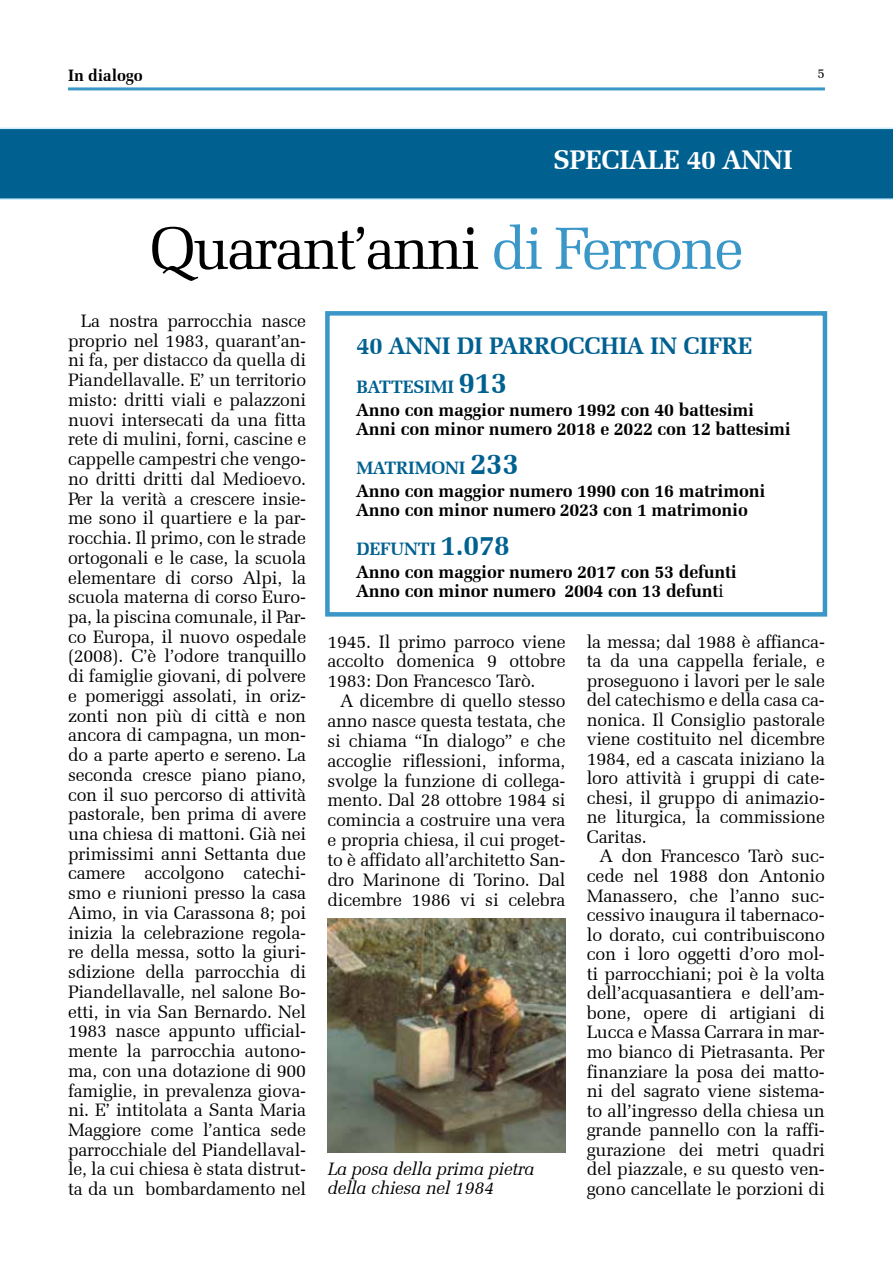
<style>
.page{position:relative;width:893px;height:1263px;background:#fff}
.page>*{position:absolute;margin:0;border:0;box-sizing:border-box;transform-origin:0 0}
.t1{font:60px "Zapf Elliptical 711 BT";letter-spacing:-.04em;color:#000}
.t2{font:700 27px "Zapf Elliptical 711 BT";letter-spacing:-.01em;color:#fff}
.t3{font:700 24px "Zapf Elliptical 711 BT";letter-spacing:-.01em;color:#006191}
.t4{font:18px/19.8px "Zapf Elliptical 711 BT";letter-spacing:-.01em;color:#000;text-align:justify}
.t5{font:700 18px/22.5px "Zapf Elliptical 711 BT";letter-spacing:-.01em;color:#000}
.t6{font:italic 18px/19.5px "Zapf Elliptical 711 BT";letter-spacing:-.01em;color:#000}
.t7{font:700 16.5px "Zapf Elliptical 711 BT";letter-spacing:-.01em;color:#000}
.t8{font:13.5px "Zapf Elliptical 711 BT";color:#000}
.s1{color:#3a97c7}
.s2{color:#006191}
.s3{font-size:30px;color:#006191}
.s4{font-size:28.5px;color:#006191}
.s5{font-weight:400}
</style>
<div class="page">
<hr style="left:68px;top:87px;width:757px;height:3px;background:#3a97c7">
<img style="left:327px;top:918px;width:239px;height:234px">
<div style="left:0;top:128px;width:893px;height:72px;background:#006191"></div>
<div style="left:325px;top:311px;width:502px;height:306px;border:4px solid #3a97c7"></div>
<p class="t7" style="left:68px;top:65px;width:76px">In dialogo</p>
<p class="t8" style="left:817px;top:66px;width:9px">5</p>
<h2 class="t2" style="left:554px;top:144px;width:241px">SPECIALE 40 ANNI</h2>
<h1 class="t1" style="left:149px;top:213px;width:596px">Quarant’anni <span class="s1">di Ferrone</span></h1>
<p class="t4" style="left:68px;top:311px;width:240px;text-indent:13px">La nostra parrocchia nasce proprio nel 1983, quarant’an&shy;ni fa, per distacco da quella di Piandellavalle. E’ un territorio misto: dritti viali e palazzoni nuovi intersecati da una fitta rete di mulini, forni, cascine e cappelle campestri che vengo&shy;no dritti dritti dal Medioevo.<br>Per la verità a crescere insie&shy;me sono il quartiere e la par&shy;rocchia. Il primo, con le strade ortogonali e le case, la scuola elementare di corso Alpi, la scuola materna di corso Euro&shy;pa, la piscina comunale, il Par&shy;co Europa, il nuovo ospedale (2008). C’è l’odore tranquillo di famiglie giovani, di polvere e pomeriggi assolati, in oriz&shy;zonti non più di città e non ancora di campagna, un mon&shy;do a parte aperto e sereno. La seconda cresce piano piano, con il suo percorso di attività pastorale, ben prima di avere una chiesa di mattoni. Già nei primissimi anni Settanta due camere accolgono catechi&shy;smo e riunioni presso la casa Aimo, in via Carassona 8; poi inizia la celebrazione regola&shy;re della messa, sotto la giuri&shy;sdizione della parrocchia di Piandellavalle, nel salone Bo&shy;etti, in via San Bernardo. Nel 1983 nasce appunto ufficial&shy;mente la parrocchia autono&shy;ma, con una dotazione di 900 famiglie, in prevalenza giova&shy;ni. E’ intitolata a Santa Maria Maggiore come l’antica sede parrocchiale del Piandellaval&shy;le, la cui chiesa è stata distrut&shy;ta da un bombardamento nel</p>
<h3 class="t3" style="left:356px;top:332px;width:397px">40 ANNI DI PARROCCHIA IN CIFRE</h3>
<p class="t5" style="left:356px;top:376px;width:399px"><span class="s2">BATTESIMI</span> <span class="s3">913<br></span>Anno con maggior numero 1992 con 40 battesimi</p>
<p class="t5" style="left:356px;top:409px;width:436px;line-height:39px">Anni con minor numero 2018 e 2022 con 12 battesimi<br><span class="s2">MATRIMONI</span> <span class="s3">233</span></p>
<p class="t5" style="left:356px;top:481px;width:410px;line-height:19.5px">Anno con maggior numero 1990 con 16 matrimoni<br>Anno con minor numero 2023 con 1 matrimonio</p>
<p class="t5" style="left:356px;top:538px;width:382px"><span class="s2">DEFUNTI</span> <span class="s4">1.078<br></span>Anno con maggior numero 2017 con 53 defunti</p>
<p class="t5" style="left:356px;top:580px;width:369px">Anno con minor numero 2004 con 13 defunt<span class="s5">i</span></p>
<p class="t4" style="left:587px;top:631px;width:240px">la messa; dal 1988 è affianca&shy;ta da una cappella feriale, e proseguono i lavori per le sale del catechismo e della casa ca&shy;nonica. Il Consiglio pastorale viene costituito nel dicembre 1984, ed a cascata iniziano la loro attività i gruppi di cate&shy;chesi, il gruppo di animazio&shy;ne liturgica, la commissione Caritas.</p>
<p class="t4" style="left:587px;top:846px;width:240px;text-indent:13px">A don Francesco Tarò suc&shy;cede nel 1988 don Antonio Manassero, che l’anno suc&shy;cessivo inaugura il tabernaco&shy;lo dorato, cui contribuiscono con i loro oggetti d’oro mol&shy;ti parrocchiani; poi è la volta dell’acquasantiera e dell’am&shy;bone, opere di artigiani di Lucca e Massa Carrara in mar&shy;mo bianco di Pietrasanta. Per finanziare la posa dei matto&shy;ni del sagrato viene sistema&shy;to all’ingresso della chiesa un grande pannello con la raffi&shy;gurazione dei metri quadri del piazzale, e su questo ven&shy;gono cancellate le porzioni di</p>
<p class="t4" style="left:327px;top:631px;width:240px">1945. Il primo parroco viene accolto domenica 9 ottobre 1983: Don Francesco Tarò.</p>
<p class="t4" style="left:327px;top:691px;width:240px;text-indent:13px">A dicembre di quello stesso anno nasce questa testata, che si chiama “In dialogo” e che accoglie riflessioni, informa, svolge la funzione di collega&shy;mento. Dal 28 ottobre 1984 si comincia a costruire una vera e propria chiesa, il cui proget&shy;to è affidato all’architetto San&shy;dro Marinone di Torino. Dal dicembre 1986 vi si celebra</p>
<p class="t6" style="left:328px;top:1158px;width:209px">La posa della prima pietra della chiesa nel 1984</p>
</div>
